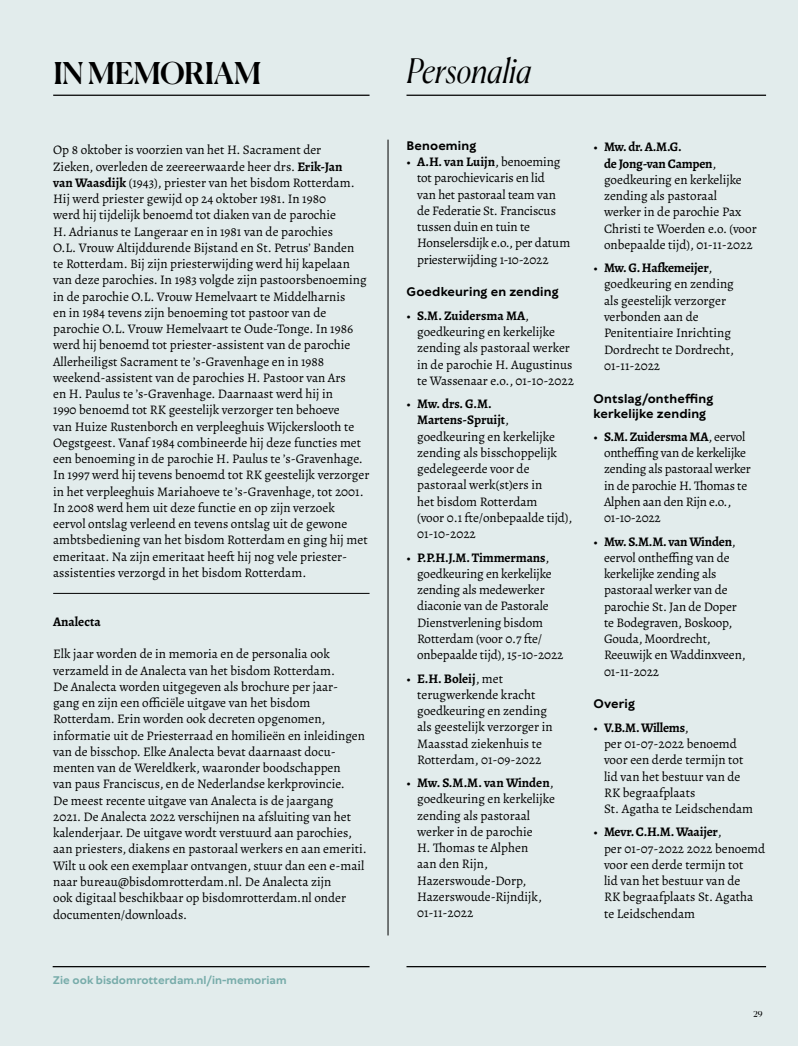
<style>
.page{position:relative;width:798px;height:1046px;background:#fff}
.page>*{position:absolute;margin:0;border:0;box-sizing:border-box;transform-origin:0 0}
.t1{font:italic 300 33.75px "Canela";color:#000}
.t2{font:500 30px "Canela";letter-spacing:-.01em;color:#000}
.t3{font:13.12px/16.2px "Alegreya";color:#000}
.t4{font:700 13.12px "Alegreya";color:#000}
.t5{font:700 11.88px/15px "TT Wellingtons";letter-spacing:.015em;color:#000}
.t6{font:700 10.62px "TT Wellingtons";color:#78acaa}
.t7{font:8.12px "Canela";color:#000}
.s1{font-weight:700}
</style>
<div class="page">
<div style="left:0;top:0;width:797px;height:1045px;background:#e2ecec"></div>
<hr style="left:53px;top:95px;width:316px;height:1px;background:#000">
<hr style="left:406px;top:95px;width:359px;height:1px;background:#000">
<hr style="left:387px;top:140px;width:1px;height:795px;background:#000">
<hr style="left:53px;top:593px;width:316px;height:1px;background:#000">
<h2 class="t2" style="left:53px;top:50px;width:209px">IN MEMORIAM</h2>
<h1 class="t1" style="left:406px;top:44px;width:126px">Personalia</h1>
<p class="t3" style="left:53px;top:142px;width:317px">Op 8 oktober is voorzien van het H. Sacrament der<br>Zieken, overleden de zeereerwaarde heer drs. <span class="s1">Erik-Jan<br>van Waasdijk</span> (1943), priester van het bisdom Rotterdam.<br>Hij werd priester gewijd op 24 oktober 1981. In 1980<br>werd hij tijdelijk benoemd tot diaken van de parochie<br>H. Adrianus te Langeraar en in 1981 van de parochies<br>O.L. Vrouw Altijddurende Bijstand en St. Petrus’ Banden<br>te Rotterdam. Bij zijn priesterwijding werd hij kapelaan van deze parochies. In 1983 volgde zijn pastoorsbenoeming in de parochie O.L. Vrouw Hemelvaart te Middelharnis<br>en in 1984 tevens zijn benoeming tot pastoor van de parochie O.L. Vrouw Hemelvaart te Oude-Tonge. In 1986 werd hij benoemd tot priester-assistent van de parochie Allerheiligst Sacrament te ’s-Gravenhage en in 1988 weekend-assistent van de parochies H. Pastoor van Ars<br>en H. Paulus te ’s-Gravenhage. Daarnaast werd hij in<br>1990 benoemd tot RK geestelijk verzorger ten behoeve<br>van Huize Rustenborch en verpleeghuis Wijckerslooth te Oegstgeest. Vanaf 1984 combineerde hij deze functies met een benoeming in de parochie H. Paulus te ’s-Gravenhage.<br>In 1997 werd hij tevens benoemd tot RK geestelijk verzorger in het verpleeghuis Mariahoeve te ’s-Gravenhage, tot 2001.<br>In 2008 werd hem uit deze functie en op zijn verzoek eervol ontslag verleend en tevens ontslag uit de gewone ambtsbediening van het bisdom Rotterdam en ging hij met emeritaat. Na zijn emeritaat heeft hij nog vele priester&shy;assistenties verzorgd in het bisdom Rotterdam.</p>
<p class="t5" style="left:406px;top:138px;width:71px">Benoeming</p>
<p class="t3" style="left:417px;top:154px;width:155px;text-indent:-11px">• <span class="s1">A.H. van Luijn</span>, benoeming tot parochievicaris en lid<br>van het pastoraal team van de Federatie St. Franciscus tussen duin en tuin te<br>Honselersdijk e.o., per datum priesterwijding 1-10-2022</p>
<p class="t5" style="left:406px;top:284px;width:153px">Goedkeuring en zending</p>
<p class="t3" style="left:417px;top:307px;width:158px;text-indent:-11px">• <span class="s1">S.M. Zuidersma MA</span>, goedkeuring en kerkelijke zending als pastoraal werker in de parochie H. Augustinus te Wassenaar e.o., 01-10-2022</p>
<p class="t3" style="left:417px;top:395px;width:157px;text-indent:-11px">• <span class="s1">Mw. drs. G.M.<br>Martens-Spruijt</span>, goedkeuring en kerkelijke zending als bisschoppelijk gedelegeerde voor de pastoraal werk(st)ers in<br>het bisdom Rotterdam<br>(voor 0.1 fte/onbepaalde tijd),<br>01-10-2022</p>
<p class="t3" style="left:417px;top:549px;width:148px;text-indent:-11px">• <span class="s1">P.P.H.J.M. Timmermans</span>, goedkeuring en kerkelijke zending als medewerker diaconie van de Pastorale<br>Dienstverlening bisdom<br>Rotterdam (voor 0.7 fte/ onbepaalde tijd), 15-10-2022</p>
<p class="t3" style="left:417px;top:670px;width:137px;text-indent:-11px">• <span class="s1">E.H. Boleij</span>, met terugwerkende kracht goedkeuring en zending als geestelijk verzorger in<br>Maasstad ziekenhuis te<br>Rotterdam, 01-09-2022</p>
<p class="t3" style="left:417px;top:774px;width:139px;text-indent:-11px">• <span class="s1">Mw. S.M.M. van Winden</span>, goedkeuring en kerkelijke zending als pastoraal werker in de parochie<br>H. Thomas te Alphen<br>aan den Rijn,<br>Hazerswoude-Dorp,<br>Hazerswoude-Rijndijk,<br>01-11-2022</p>
<p class="t4" style="left:53px;top:612px;width:49px">Analecta</p>
<p class="t3" style="left:53px;top:645px;width:315px">Elk jaar worden de in memoria en de personalia ook verzameld in de Analecta van het bisdom Rotterdam.<br>De Analecta worden uitgegeven als brochure per jaar-<br>gang en zijn een officiële uitgave van het bisdom Rotterdam. Erin worden ook decreten opgenomen, informatie uit de Priesterraad en homilieën en inleidingen van de bisschop. Elke Analecta bevat daarnaast docu&shy;menten van de Wereldkerk, waaronder boodschappen<br>van paus Franciscus, en de Nederlandse kerkprovincie.<br>De meest recente uitgave van Analecta is de jaargang<br>2021. De Analecta 2022 verschijnen na afsluiting van het kalenderjaar. De uitgave wordt verstuurd aan parochies, aan priesters, diakens en pastoraal werkers en aan emeriti.<br>Wilt u ook een exemplaar ontvangen, stuur dan een e-mail naar bureau@bisdomrotterdam.nl. De Analecta zijn<br>ook digitaal beschikbaar op bisdomrotterdam.nl onder documenten/downloads.</p>
<p class="t3" style="left:603px;top:139px;width:154px;text-indent:-11px">• <span class="s1">Mw. dr. A.M.G.<br>de Jong-van Campen</span>, goedkeuring en kerkelijke zending als pastoraal werker in de parochie Pax<br>Christi te Woerden e.o. (voor onbepaalde tijd), 01-11-2022</p>
<p class="t3" style="left:603px;top:260px;width:132px;text-indent:-11px">• <span class="s1">Mw. G. Hafkemeijer</span>, goedkeuring en zending als geestelijk verzorger verbonden aan de<br>Penitentiaire Inrichting<br>Dordrecht te Dordrecht,<br>01-11-2022</p>
<p class="t5" style="left:593px;top:390px;width:121px">Ontslag/ontheffing kerkelijke zending</p>
<p class="t3" style="left:603px;top:428px;width:148px;text-indent:-11px">• <span class="s1">S.M. Zuidersma MA</span>, eervol ontheffing van de kerkelijke zending als pastoraal werker in de parochie H. Thomas te<br>Alphen aan den Rijn e.o.,<br>01-10-2022</p>
<p class="t3" style="left:603px;top:533px;width:143px;text-indent:-11px">• <span class="s1">Mw. S.M.M. van Winden</span>, eervol ontheffing van de kerkelijke zending als pastoraal werker van de parochie St. Jan de Doper te Bodegraven, Boskoop,<br>Gouda, Moordrecht,<br>Reeuwijk en Waddinxveen,<br>01-11-2022</p>
<p class="t5" style="left:593px;top:696px;width:43px">Overig</p>
<p class="t3" style="left:603px;top:719px;width:150px;text-indent:-11px">• <span class="s1">V.B.M. Willems</span>,<br>per 01-07-2022 benoemd voor een derde termijn tot lid van het bestuur van de<br>RK begraafplaats<br>St. Agatha te Leidschendam</p>
<p class="t3" style="left:603px;top:823px;width:163px;text-indent:-11px">• <span class="s1">Mevr. C.H.M. Waaijer</span>,<br>per 01-07-2022 2022 benoemd voor een derde termijn tot<br>lid van het bestuur van de<br>RK begraafplaats St. Agatha te Leidschendam</p>
<p class="t6" style="left:53px;top:972px;width:235px">Zie ook bisdomrotterdam.nl/in-memoriam</p>
<p class="t7" style="left:753px;top:1007px;width:11px">29</p>
</div>
